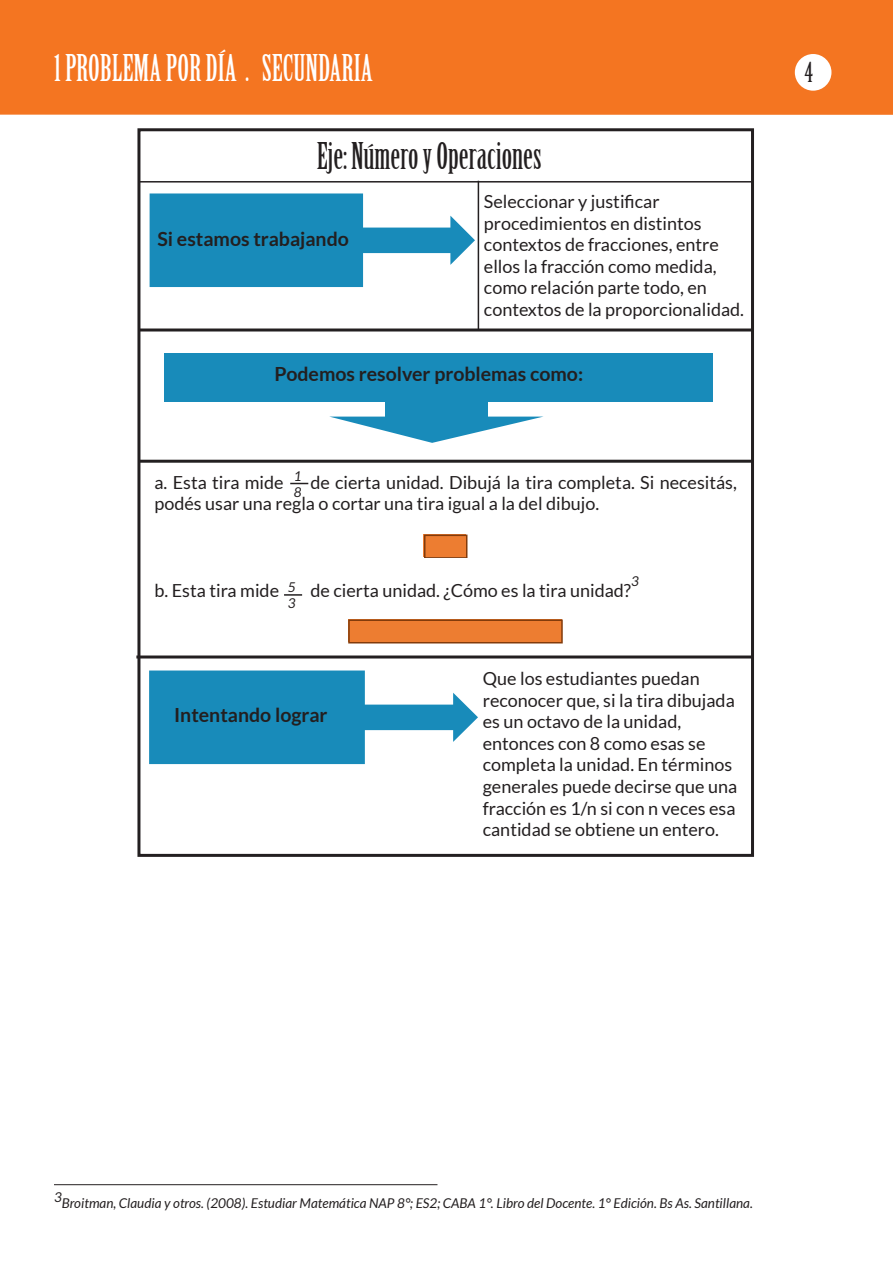
<style>
.page{position:relative;width:893px;height:1263px;background:#fff}
.page>*{position:absolute;margin:0;border:0;box-sizing:border-box;transform-origin:0 0}
.t1{font:36px "Birch Std";color:#fff}
.t2{font:36px "Birch Std";color:#231f20}
.t3{font:27px "Birch Std";color:#231f20}
.t4{font:700 19.5px "Lato";color:#231f20}
.t5{font:18px/21.6px "Lato";color:#231f20}
.t6{font:italic 13.5px "Lato";color:#231f20}
</style>
<div class="page">
<div style="left:0;top:0;width:893px;height:115px;background:#f47521"></div>
<div style="left:795px;top:54px;width:36px;height:37px;background:#fff;border-radius:50%"></div>
<svg style="left:149px;top:193px;width:326px;height:94px"></svg>
<div style="left:137px;top:128px;width:617px;height:729px;border:3px solid #231f20"></div>
<hr style="left:138px;top:181px;width:615px;height:2px;background:#231f20">
<hr style="left:478px;top:181px;width:1px;height:150px;background:#231f20">
<div style="left:164px;top:353px;width:549px;height:49px;background:#188bba"></div>
<div style="left:385px;top:398px;width:102px;height:19px;background:#188bba"></div>
<svg style="left:331px;top:417px;width:211px;height:26px"></svg>
<hr style="left:139px;top:328px;width:615px;height:3px;background:#231f20">
<hr style="left:139px;top:460px;width:615px;height:3px;background:#231f20">
<hr style="left:54px;top:1184px;width:383px;height:1px;background:#231f20">
<svg style="left:149px;top:670px;width:329px;height:94px"></svg>
<hr style="left:136px;top:655px;width:617px;height:3px;background:#231f20">
<svg style="left:424px;top:535px;width:43px;height:22px"></svg>
<div style="left:348px;top:619px;width:213px;height:23px;background:#ed7d31"></div>
<div style="left:348px;top:619px;width:215px;height:24px;border:2px solid #823b0b"></div>
<svg style="left:290px;top:483px;width:18px;height:1px"></svg>
<svg style="left:284px;top:594px;width:18px;height:2px"></svg>
<h1 class="t1" style="left:54px;top:48px;width:320px">1 PROBLEMA POR DÍA . SECUNDARIA</h1>
<p class="t2" style="left:317px;top:136px;width:226px">Eje: Número y Operaciones</p>
<p class="t5" style="left:484px;top:191px;width:262px">Seleccionar y justificar procedimientos en distintos contextos de fracciones, entre ellos la fracción como medida, como relación parte todo, en contextos de la proporcionalidad.</p>
<p class="t4" style="left:157px;top:228px;width:193px">Si estamos trabajando</p>
<p class="t4" style="left:275px;top:363px;width:310px">Podemos resolver problemas como:</p>
<p class="t6" style="left:294px;top:468px;width:9px">1</p>
<p class="t6" style="left:294px;top:485px;width:9px">8</p>
<p class="t5" style="left:154px;top:471px;width:131px">a. Esta tira mide</p>
<p class="t5" style="left:154px;top:471px;width:584px;text-indent:156px">de cierta unidad. Dibujá la tira completa. Si necesitás, podés usar una regla o cortar una tira igual a la del dibujo.</p>
<p class="t6" style="left:631px;top:574px;width:9px">3</p>
<p class="t6" style="left:288px;top:580px;width:9px">5</p>
<p class="t6" style="left:288px;top:596px;width:9px">3</p>
<p class="t5" style="left:154px;top:579px;width:126px">b. Esta tira mide</p>
<p class="t5" style="left:310px;top:579px;width:322px">de cierta unidad. ¿Cómo es la tira unidad?</p>
<p class="t4" style="left:174px;top:704px;width:155px">Intentando lograr</p>
<p class="t5" style="left:483px;top:667px;width:256px">Que los estudiantes puedan reconocer que, si la tira dibujada es un octavo de la unidad, entonces con 8 como esas se completa la unidad. En términos generales puede decirse que una fracción es 1/n si con n veces esa cantidad se obtiene un entero.</p>
<h2 class="t3" style="left:805px;top:57px;width:9px">4</h2>
<p class="t6" style="left:54px;top:1189px;width:9px">3</p>
<p class="t6" style="left:62px;top:1195px;width:693px">Broitman, Claudia y otros. (2008). Estudiar Matemática NAP 8°; ES2; CABA 1°. Libro del Docente. 1° Edición. Bs As. Santillana.</p>
</div>
